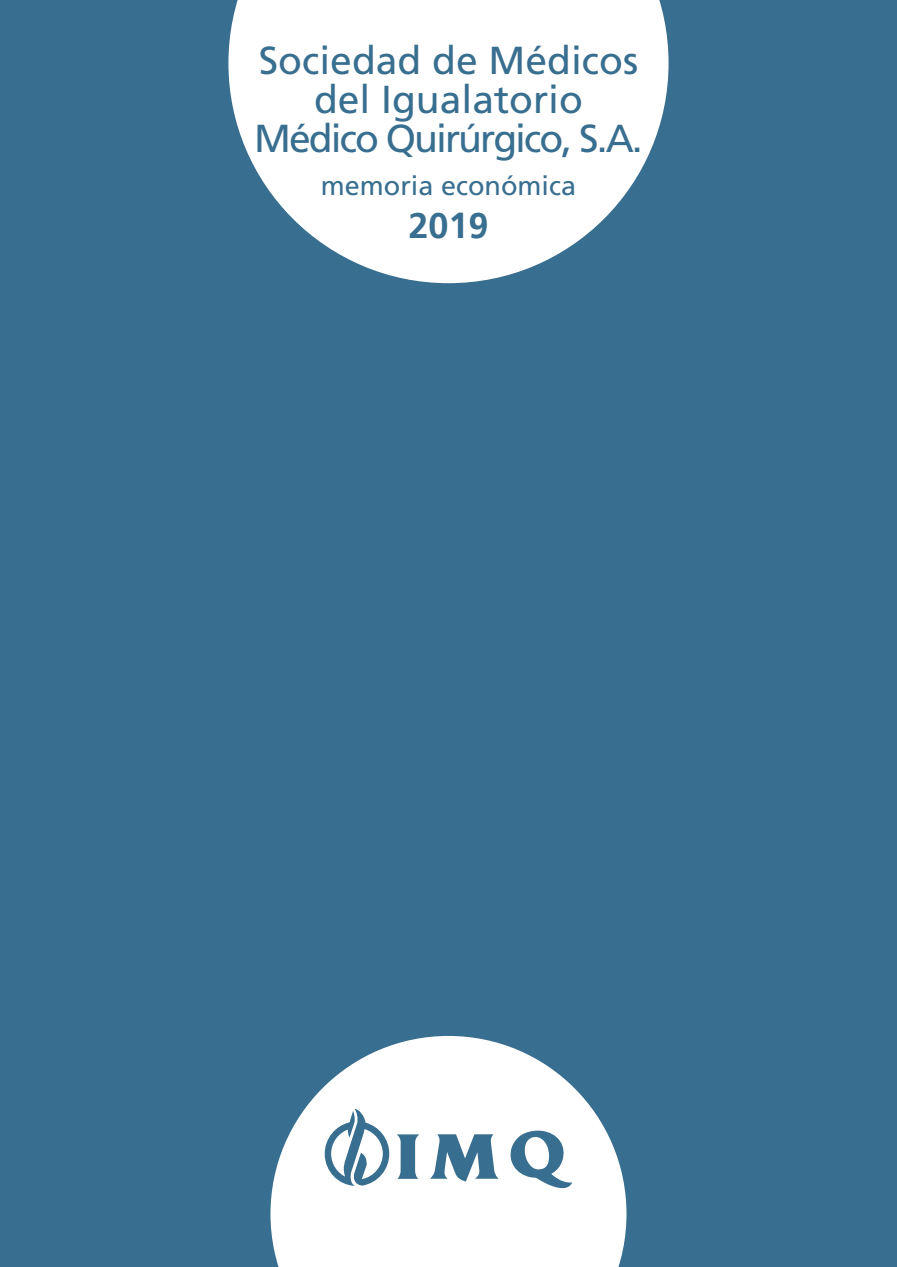
<style>
.page{position:relative;width:897px;height:1267px;background:#fff}
.page>*{position:absolute;margin:0;border:0;box-sizing:border-box;transform-origin:0 0}
.t1{font:39px/39px "Frutiger";color:#386e8f;text-align:center}
.t2{font:700 36px "Frutiger LT";color:#386e8f}
.t3{font:27px "Frutiger";color:#386e8f}
</style>
<div class="page">
<div style="left:0;top:0;width:896px;height:1266px;background:#386e8f"></div>
<svg style="left:228px;top:0;width:440px;height:283px;fill:#fff"></svg>
<svg style="left:270px;top:1036px;width:356px;height:230px;fill:#fff"></svg>
<svg style="left:324px;top:1108px;width:65px;height:77px"></svg>
<svg style="left:508px;top:1130px;width:64px;height:60px"></svg>
<svg style="left:397px;top:1134px;width:22px;height:44px"></svg>
<svg style="left:430px;top:1134px;width:68px;height:47px"></svg>
<p class="t1" style="left:254px;top:40px;width:390px">Sociedad de Médicos del Igualatorio<br>Médico Quirúrgico, S.A.</p>
<p class="t3" style="left:321px;top:170px;width:257px">memoria económica</p>
<p class="t2" style="left:408px;top:205px;width:82px">2019</p>
</div>
